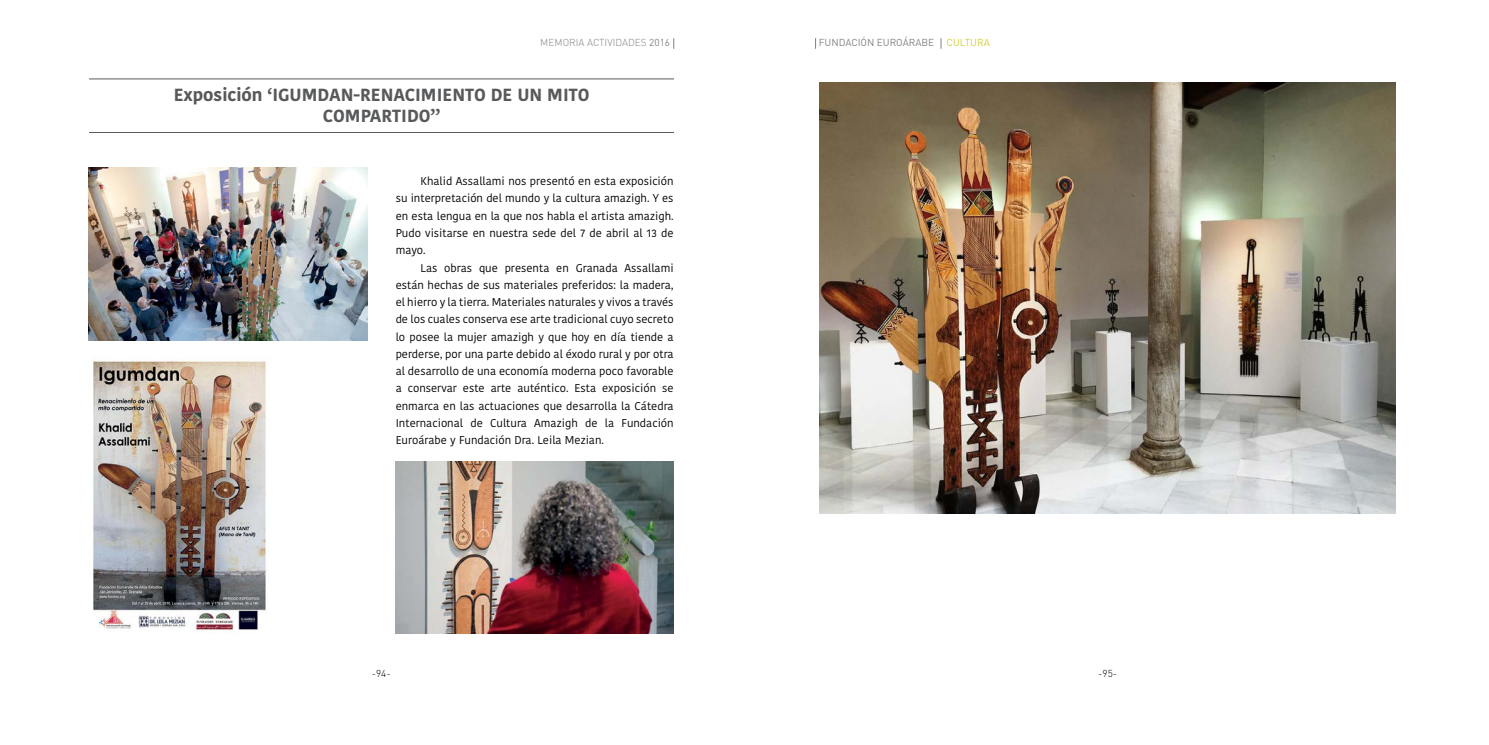
<style>
.page{position:relative;width:1489px;height:745px;background:#fff}
.page>*{position:absolute;margin:0;border:0;box-sizing:border-box;transform-origin:0 0}
.t1{font:700 17.5px/21px "Kohinoor Bangla";color:#58595b;text-align:center}
.t2{font:11.25px/17.2px "Kohinoor Bangla";color:#000;text-align:justify}
.t3{font:10px "DIN";color:#808285}
.t4{font:300 10px "DIN";color:#808285}
.t5{font:300 10px "DIN";color:#000}
.s1{font-weight:400}
.s2{color:#d2cd3b}
</style>
<div class="page">
<hr style="left:89px;top:79px;width:585px;height:1px;background:#58595b">
<hr style="left:89px;top:132px;width:585px;height:1px;background:#58595b">
<img style="left:89px;top:168px;width:278px;height:172px">
<img style="left:93px;top:360px;width:175px;height:271px">
<img style="left:395px;top:461px;width:278px;height:172px">
<img style="left:819px;top:82px;width:576px;height:431px">
<p class="t4" style="left:540px;top:36px;width:131px">MEMORIA ACTIVIDADES <span class="s1">2016</span></p>
<p class="t3" style="left:818px;top:36px;width:172px">FUNDACIÓN EUROÁRABE <span class="s2">CULTURA</span></p>
<h1 class="t1" style="left:174px;top:83px;width:417px">Exposición ‘IGUMDAN-RENACIMIENTO DE UN MITO<br>COMPARTIDO’’</h1>
<p class="t2" style="left:395px;top:172px;width:279px;text-indent:25px">Khalid Assallami nos presentó en esta exposición su interpretación del mundo y la cultura amazigh. Y es en esta lengua en la que nos habla el artista amazigh.<br>Pudo visitarse en nuestra sede del 7 de abril al 13 de mayo.</p>
<p class="t2" style="left:395px;top:258px;width:279px;text-indent:25px">Las obras que presenta en Granada Assallami están hechas de sus materiales preferidos: la madera, el hierro y la tierra. Materiales naturales y vivos a través de los cuales conserva ese arte tradicional cuyo secreto lo posee la mujer amazigh y que hoy en día tiende a perderse, por una parte debido al éxodo rural y por otra al desarrollo de una economía moderna poco favorable a conservar este arte auténtico. Esta exposición se enmarca en las actuaciones que desarrolla la Cátedra Internacional de Cultura Amazigh de la Fundación Euroárabe y Fundación Dra. Leila Mezian.</p>
<p class="t5" style="left:372px;top:666px;width:20px">-94-</p>
<p class="t5" style="left:1098px;top:666px;width:20px">-95-</p>
</div>
